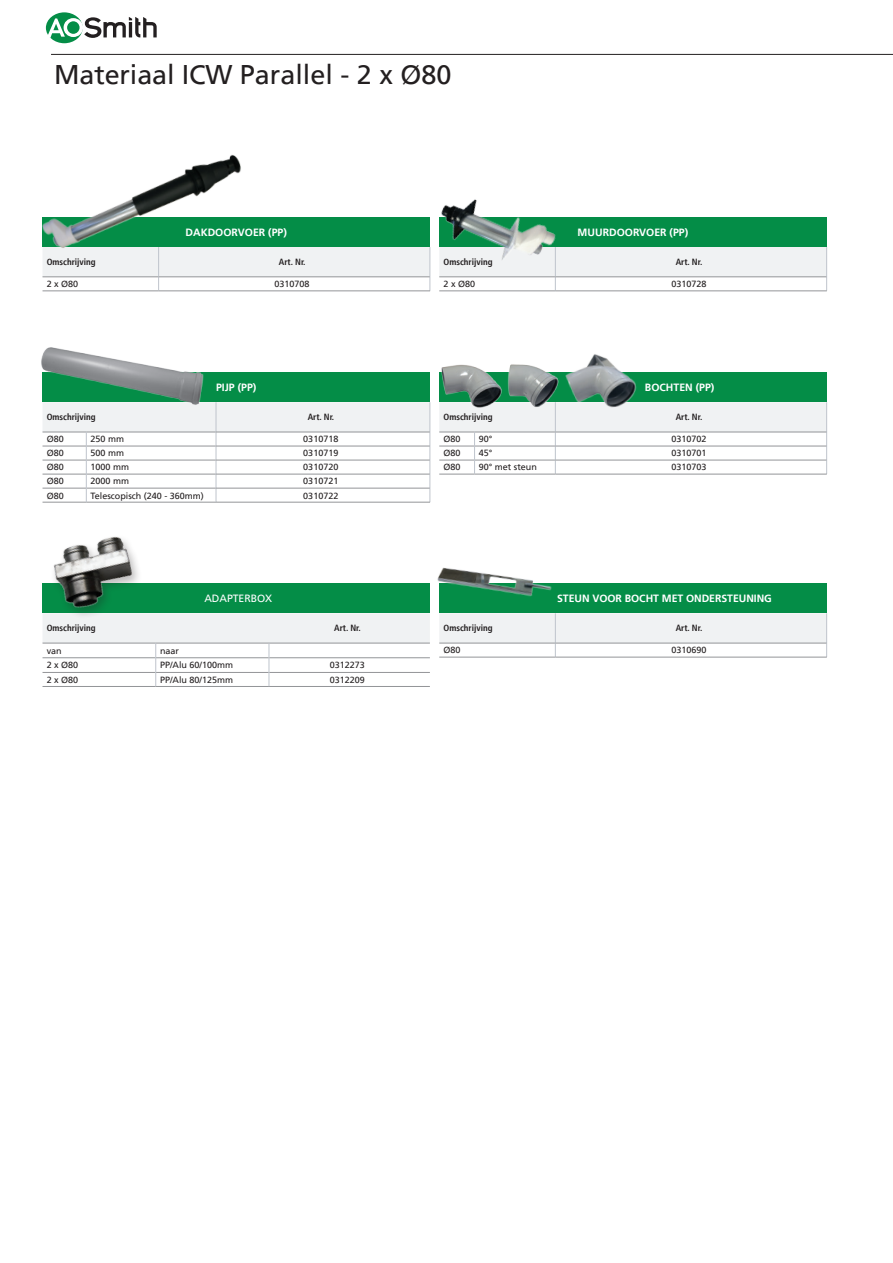
<style>
.page{position:relative;width:893px;height:1263px;background:#fff}
.page>*{position:absolute;margin:0;border:0;box-sizing:border-box;transform-origin:0 0}
.t1{font:27px "Frutiger LT";color:#231f20}
.t2{font:700 10.5px "Frutiger LT";color:#fff}
.t3{font:10.5px "Frutiger LT";letter-spacing:-.005em;color:#fff}
.t4{font:9px "Frutiger LT";color:#231f20}
.t5{font:700 condensed 9px "Frutiger LT";color:#231f20}
</style>
<div class="page">
<div style="left:46px;top:12px;width:37px;height:31px;background:#048d47;border-radius:50%"></div>
<svg style="left:47px;top:17px;width:110px;height:21px"></svg>
<div style="left:43px;top:583px;width:387px;height:30px;background:#048d47"></div>
<hr style="left:43px;top:686px;width:113px;height:1px;background:#939598">
<hr style="left:156px;top:686px;width:113px;height:1px;background:#939598">
<hr style="left:269px;top:686px;width:161px;height:1px;background:#939598">
<svg style="left:43px;top:613px;width:387px;height:73px"></svg>
<img style="left:42px;top:536px;width:127px;height:103px">
<div style="left:43px;top:217px;width:387px;height:30px;background:#048d47"></div>
<hr style="left:43px;top:291px;width:116px;height:1px;background:#939598">
<svg style="left:43px;top:247px;width:388px;height:44px"></svg>
<hr style="left:159px;top:277px;width:271px;height:1px;background:#939598">
<hr style="left:159px;top:291px;width:271px;height:1px;background:#939598">
<div style="left:43px;top:372px;width:387px;height:30px;background:#048d47"></div>
<hr style="left:43px;top:502px;width:43px;height:1px;background:#939598">
<hr style="left:86px;top:502px;width:130px;height:1px;background:#939598">
<svg style="left:43px;top:402px;width:388px;height:100px"></svg>
<hr style="left:216px;top:432px;width:214px;height:1px;background:#939598">
<hr style="left:216px;top:446px;width:214px;height:1px;background:#939598">
<hr style="left:216px;top:460px;width:214px;height:1px;background:#939598">
<hr style="left:216px;top:474px;width:214px;height:1px;background:#939598">
<hr style="left:216px;top:488px;width:214px;height:1px;background:#939598">
<hr style="left:216px;top:502px;width:214px;height:1px;background:#939598">
<div style="left:439px;top:372px;width:388px;height:30px;background:#048d47"></div>
<hr style="left:439px;top:474px;width:36px;height:1px;background:#939598">
<hr style="left:475px;top:474px;width:80px;height:1px;background:#939598">
<svg style="left:439px;top:402px;width:388px;height:72px"></svg>
<hr style="left:555px;top:432px;width:271px;height:1px;background:#939598">
<hr style="left:555px;top:446px;width:271px;height:1px;background:#939598">
<hr style="left:555px;top:460px;width:271px;height:1px;background:#939598">
<hr style="left:555px;top:474px;width:272px;height:1px;background:#939598">
<div style="left:439px;top:217px;width:388px;height:30px;background:#048d47"></div>
<hr style="left:439px;top:291px;width:116px;height:1px;background:#939598">
<svg style="left:439px;top:247px;width:388px;height:44px"></svg>
<hr style="left:555px;top:277px;width:271px;height:1px;background:#939598">
<hr style="left:555px;top:291px;width:272px;height:1px;background:#939598">
<div style="left:439px;top:583px;width:388px;height:30px;background:#048d47"></div>
<hr style="left:439px;top:657px;width:116px;height:1px;background:#939598">
<svg style="left:439px;top:613px;width:388px;height:44px"></svg>
<hr style="left:555px;top:643px;width:271px;height:1px;background:#939598">
<hr style="left:555px;top:657px;width:272px;height:1px;background:#939598">
<img style="left:41px;top:347px;width:165px;height:62px">
<img style="left:421px;top:199px;width:148px;height:84px">
<img style="left:439px;top:364px;width:68px;height:51px">
<img style="left:502px;top:364px;width:56px;height:49px">
<img style="left:558px;top:354px;width:91px;height:73px">
<img style="left:437px;top:567px;width:115px;height:30px">
<img style="left:42px;top:154px;width:218px;height:127px">
<hr style="left:51px;top:54px;width:842px;height:1px;background:#231f20">
<h1 class="t1" style="left:54px;top:59px;width:399px">Materiaal ICW Parallel - 2 x Ø80</h1>
<p class="t2" style="left:186px;top:226px;width:103px">DAKDOORVOER (PP)</p>
<p class="t2" style="left:578px;top:226px;width:112px">MUURDOORVOER (PP)</p>
<p class="t5" style="left:47px;top:257px;width:51px">Omschrijving</p>
<p class="t5" style="left:279px;top:257px;width:28px">Art. Nr.</p>
<p class="t4" style="left:47px;top:279px;width:33px">2 x Ø80</p>
<p class="t4" style="left:275px;top:279px;width:37px">0310708</p>
<p class="t5" style="left:443px;top:257px;width:51px">Omschrijving</p>
<p class="t5" style="left:676px;top:257px;width:28px">Art. Nr.</p>
<p class="t4" style="left:443px;top:279px;width:33px">2 x Ø80</p>
<p class="t4" style="left:671px;top:279px;width:37px">0310728</p>
<p class="t2" style="left:216px;top:381px;width:42px">PIJP (PP)</p>
<p class="t2" style="left:645px;top:381px;width:71px">BOCHTEN (PP)</p>
<p class="t5" style="left:47px;top:412px;width:51px">Omschrijving</p>
<p class="t5" style="left:308px;top:412px;width:28px">Art. Nr.</p>
<p class="t4" style="left:47px;top:434px;width:19px">Ø80</p>
<p class="t4" style="left:91px;top:434px;width:35px">250 mm</p>
<p class="t4" style="left:303px;top:434px;width:37px">0310718</p>
<p class="t4" style="left:47px;top:448px;width:19px">Ø80</p>
<p class="t4" style="left:91px;top:448px;width:35px">500 mm</p>
<p class="t4" style="left:303px;top:448px;width:37px">0310719</p>
<p class="t4" style="left:47px;top:462px;width:19px">Ø80</p>
<p class="t4" style="left:91px;top:462px;width:40px">1000 mm</p>
<p class="t4" style="left:303px;top:462px;width:37px">0310720</p>
<p class="t4" style="left:47px;top:476px;width:19px">Ø80</p>
<p class="t4" style="left:91px;top:476px;width:40px">2000 mm</p>
<p class="t4" style="left:303px;top:476px;width:37px">0310721</p>
<p class="t4" style="left:47px;top:490px;width:19px">Ø80</p>
<p class="t4" style="left:91px;top:490px;width:115px">Telescopisch (240 - 360mm)</p>
<p class="t4" style="left:303px;top:490px;width:37px">0310722</p>
<p class="t5" style="left:443px;top:412px;width:51px">Omschrijving</p>
<p class="t5" style="left:676px;top:412px;width:28px">Art. Nr.</p>
<p class="t4" style="left:443px;top:434px;width:19px">Ø80</p>
<p class="t4" style="left:479px;top:434px;width:15px">90°</p>
<p class="t4" style="left:671px;top:434px;width:37px">0310702</p>
<p class="t4" style="left:443px;top:448px;width:19px">Ø80</p>
<p class="t4" style="left:479px;top:448px;width:15px">45°</p>
<p class="t4" style="left:671px;top:448px;width:37px">0310701</p>
<p class="t4" style="left:443px;top:462px;width:19px">Ø80</p>
<p class="t4" style="left:479px;top:462px;width:60px">90° met steun</p>
<p class="t4" style="left:671px;top:462px;width:37px">0310703</p>
<p class="t3" style="left:204px;top:592px;width:69px">ADAPTERBOX</p>
<p class="t2" style="left:557px;top:592px;width:216px">STEUN VOOR BOCHT MET ONDERSTEUNING</p>
<p class="t5" style="left:47px;top:623px;width:51px">Omschrijving</p>
<p class="t5" style="left:334px;top:623px;width:28px">Art. Nr.</p>
<p class="t4" style="left:47px;top:645px;width:17px">van</p>
<p class="t4" style="left:160px;top:645px;width:21px">naar</p>
<p class="t4" style="left:47px;top:660px;width:33px">2 x Ø80</p>
<p class="t4" style="left:160px;top:660px;width:75px">PP/Alu 60/100mm</p>
<p class="t4" style="left:330px;top:660px;width:37px">0312273</p>
<p class="t4" style="left:47px;top:674px;width:33px">2 x Ø80</p>
<p class="t4" style="left:160px;top:674px;width:75px">PP/Alu 80/125mm</p>
<p class="t4" style="left:330px;top:674px;width:37px">0312209</p>
<p class="t5" style="left:443px;top:623px;width:51px">Omschrijving</p>
<p class="t5" style="left:676px;top:623px;width:28px">Art. Nr.</p>
<p class="t4" style="left:443px;top:645px;width:19px">Ø80</p>
<p class="t4" style="left:671px;top:645px;width:37px">0310690</p>
</div>
